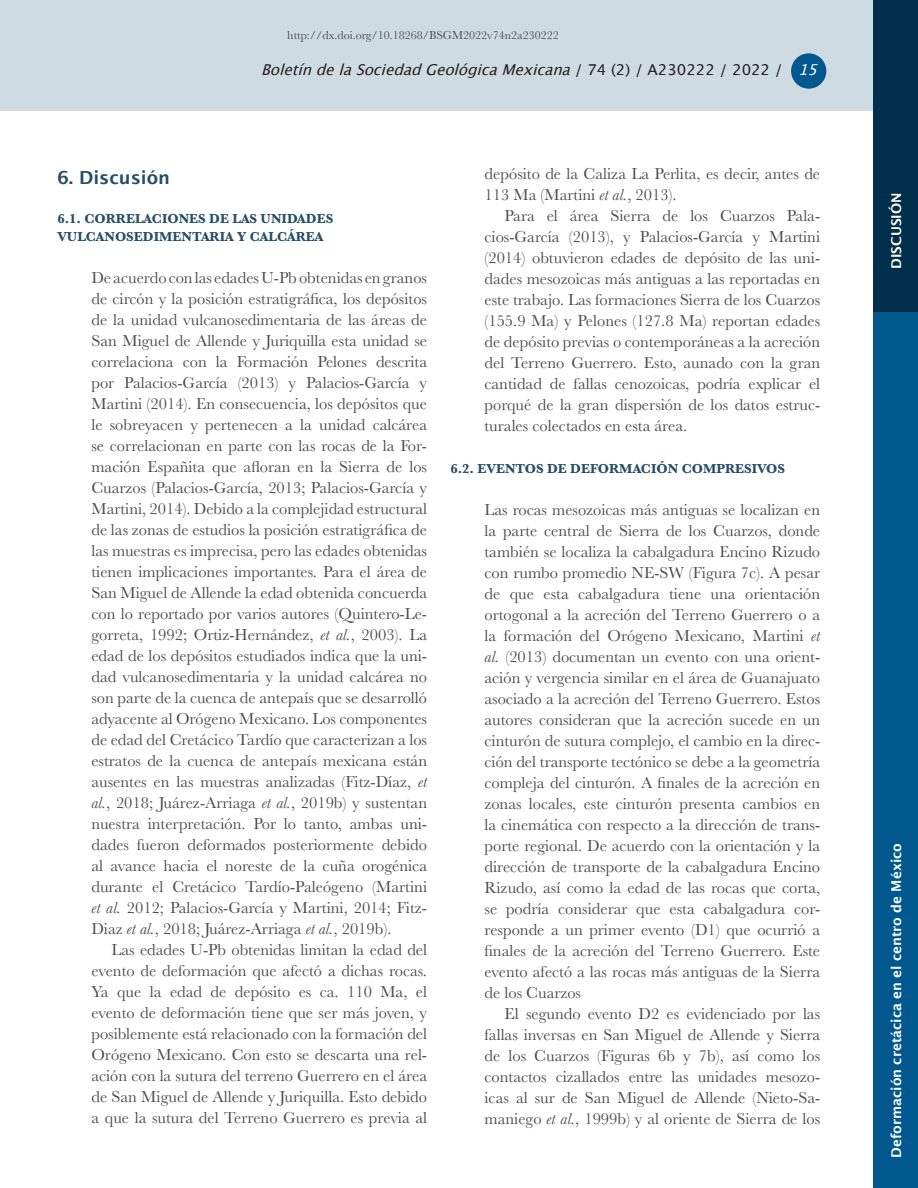
<style>
.page{position:relative;width:918px;height:1188px;background:#fff}
.page>*{position:absolute;margin:0;border:0;box-sizing:border-box;transform-origin:0 0}
.Jerarquía_1{font:600 18px "Lucida Sans";color:#274d66}
.Indented-text{font:16.5px/21px "Baskerville";color:#4b4c4d;text-align:justify}
.t1{font:italic 15px "Lucida Grande";color:#231f20}
.Jerarquía_2{font:700 13.5px/18px "Baskerville";color:#274d66}
.Sección{font:600 13.5px "Lucida Sans";color:#fff}
.t2{font:12px "Baskerville";color:#4b4c4d}
.s1{font-style:normal}
.s2{color:#fff}
.s3{font-style:italic}
</style>
<div class="page">
<div style="left:874px;top:311px;width:44px;height:877px;background:#01588e"></div>
<div style="left:0;top:0;width:874px;height:111px;background:#cfdbe2"></div>
<div style="left:791px;top:53px;width:35px;height:36px;background:#01588e;border-radius:50%"></div>
<div style="left:874px;top:0;width:44px;height:311px;background:#012e4b"></div>
<p class="t2" style="left:287px;top:27px;width:273px">http://dx.doi.org/10.18268/BSGM2022v74n2a230222</p>
<p class="t1" style="left:261px;top:59px;width:563px">BoletíndelaSociedadGeológicaMexicana<span class="s1">/ 7 4 ( 2 ) / A 2 3 0 2 2 2 / 2 0 2 2 /</span> <span class="s2">15</span></p>
<p class="Jerarquía_1" style="left:57px;top:167px;width:114px">6. Discusión</p>
<p class="Jerarquía_2" style="left:57px;top:210px;width:277px">6.1. CORRELACIONES DE LAS UNIDADES<br>VULCANOSEDIMENTARIA Y CALCÁREA</p>
<p class="Indented-text" style="left:91px;top:267px;width:337px">De acuerdo con las edades U-Pb obtenidas en granos de circón y la posición estratigráfica, los depósitos de la unidad vulcanosedimentaria de las áreas de San Miguel de Allende y Juriquilla esta unidad se correlaciona con la Formación Pelones descrita por Palacios-García (2013) y Palacios-García y Martini (2014). En consecuencia, los depósitos que le sobreyacen y pertenecen a la unidad calcárea se correlacionan en parte con las rocas de la For&shy;mación Españita que afloran en la Sierra de los Cuarzos (Palacios-García, 2013; Palacios-García y Martini, 2014). Debido a la complejidad estructural de las zonas de estudios la posición estratigráfica de las muestras es imprecisa, pero las edades obtenidas tienen implicaciones importantes. Para el área de San Miguel de Allende la edad obtenida concuerda con lo reportado por varios autores (Quintero-Le&shy;gorreta, 1992; Ortiz-Hernández, <span class="s3">et al.</span>, 2003). La edad de los depósitos estudiados indica que la uni&shy;dad vulcanosedimentaria y la unidad calcárea no son parte de la cuenca de antepaís que se desarrolló adyacente al Orógeno Mexicano. Los componentes de edad del Cretácico Tardío que caracterizan a los estratos de la cuenca de antepaís mexicana están ausentes en las muestras analizadas (Fitz-Díaz, <span class="s3">et al.</span>, 2018; Juárez-Arriaga <span class="s3">et al.</span>, 2019b) y sustentan nuestra interpretación. Por lo tanto, ambas uni&shy;dades fueron deformados posteriormente debido al avance hacia el noreste de la cuña orogénica durante el Cretácico Tardío-Paleógeno (Martini <span class="s3">et al.</span> 2012; Palacios-García y Martini, 2014; Fitz-Diaz <span class="s3">et al.</span>, 2018; Juárez-Arriaga <span class="s3">et al.</span>, 2019b).</p>
<p class="Indented-text" style="left:91px;top:939px;width:337px;text-indent:20px">Las edades U-Pb obtenidas limitan la edad del evento de deformación que afectó a dichas rocas.<br>Ya que la edad de depósito es ca. 110 Ma, el evento de deformación tiene que ser más joven, y posiblemente está relacionado con la formación del Orógeno Mexicano. Con esto se descarta una rel&shy;ación con la sutura del terreno Guerrero en el área de San Miguel de Allende y Juriquilla. Esto debido a que la sutura del Terreno Guerrero es previa al</p>
<p class="Indented-text" style="left:485px;top:163px;width:337px">depósito de la Caliza La Perlita, es decir, antes de<br>113 Ma (Martini <span class="s3">et al.</span>, 2013).</p>
<p class="Indented-text" style="left:485px;top:205px;width:337px;text-indent:20px">Para el área Sierra de los Cuarzos Pala&shy;cios-García (2013), y Palacios-García y Martini (2014) obtuvieron edades de depósito de las uni&shy;dades mesozoicas más antiguas a las reportadas en este trabajo. Las formaciones Sierra de los Cuarzos (155.9 Ma) y Pelones (127.8 Ma) reportan edades de depósito previas o contemporáneas a la acreción del Terreno Guerrero. Esto, aunado con la gran cantidad de fallas cenozoicas, podría explicar el porqué de la gran dispersión de los datos estruc&shy;turales colectados en esta área.</p>
<p class="Jerarquía_2" style="left:450px;top:460px;width:336px">6.2. EVENTOS DE DEFORMACIÓN COMPRESIVOS</p>
<p class="Indented-text" style="left:485px;top:499px;width:337px">Las rocas mesozoicas más antiguas se localizan en la parte central de Sierra de los Cuarzos, donde también se localiza la cabalgadura Encino Rizudo con rumbo promedio NE-SW (Figura 7c). A pesar de que esta cabalgadura tiene una orientación ortogonal a la acreción del Terreno Guerrero o a la formación del Orógeno Mexicano, Martini <span class="s3">et al.</span> (2013) documentan un evento con una orient&shy;ación y vergencia similar en el área de Guanajuato asociado a la acreción del Terreno Guerrero. Estos autores consideran que la acreción sucede en un cinturón de sutura complejo, el cambio en la direc&shy;ción del transporte tectónico se debe a la geometría compleja del cinturón. A finales de la acreción en zonas locales, este cinturón presenta cambios en la cinemática con respecto a la dirección de trans&shy;porte regional. De acuerdo con la orientación y la dirección de transporte de la cabalgadura Encino Rizudo, así como la edad de las rocas que corta, se podría considerar que esta cabalgadura cor&shy;responde a un primer evento (D1) que ocurrió a finales de la acreción del Terreno Guerrero. Este evento afectó a las rocas más antiguas de la Sierra de los Cuarzos</p>
<p class="Indented-text" style="left:485px;top:1003px;width:337px;text-indent:20px">El segundo evento D2 es evidenciado por las fallas inversas en San Miguel de Allende y Sierra de los Cuarzos (Figuras 6b y 7b), así como los contactos cizallados entre las unidades mesozo&shy;icas al sur de San Miguel de Allende (Nieto-Sa&shy;maniego <span class="s3">et al.</span>, 1999b) y al oriente de Sierra de los</p>
<p class="Sección" style="left:889px;top:269px;width:78px;rotate:-90deg">DISCUSIÓN</p>
<p class="Sección" style="left:889px;top:1158px;width:316px;rotate:-90deg">Deformación cretácica en el centro de México</p>
</div>
